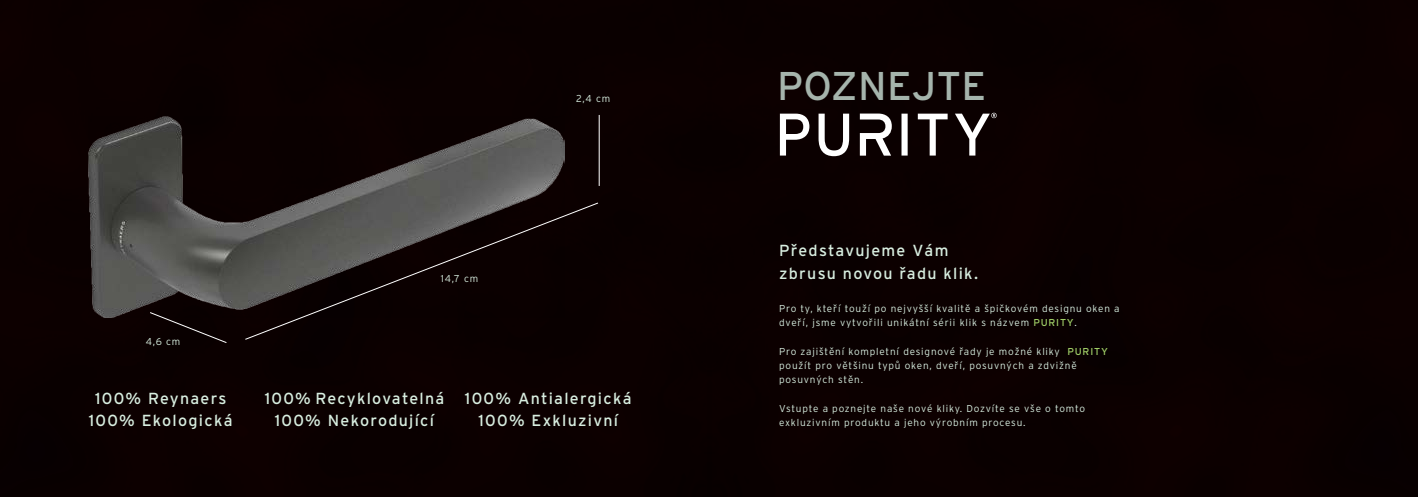
<style>
.page{position:relative;width:1418px;height:497px;background:#fff}
.page>*{position:absolute;margin:0;border:0;box-sizing:border-box;transform-origin:0 0}
.t1{font:40px "Interstate Rey";letter-spacing:.01em;color:#a5b4ac}
.t2{font:16px/22px "Interstate Rey";letter-spacing:.08em;color:#d7eddf;text-align:center}
.t3{font:300 10px/14px "Interstate Rey";letter-spacing:.08em;color:#d7eddf}
.s1{font-weight:400;color:#a0cf67}
</style>
<div class="page">
<div style="left:0;top:0;width:1417px;height:496px;background:#0b0000"></div>
<div style="left:245px;top:202px;width:353px;height:137px;background:#0a0000"></div>
<div style="left:149px;top:317px;width:78px;height:26px;background:#0a0000"></div>
<hr style="left:599px;top:115px;width:1px;height:71px;background:#fff">
<img style="left:88px;top:116px;width:476px;height:201px">
<svg style="left:780px;top:113px;width:216px;height:43px"></svg>
<p class="t3" style="left:146px;top:334px;width:36px">4,6 cm</p>
<p class="t3" style="left:441px;top:271px;width:39px">14,7 cm</p>
<p class="t3" style="left:576px;top:91px;width:36px">2,4 cm</p>
<h2 class="t2" style="left:89px;top:386px;width:145px">100% Reynaers<br>100% Ekologická</h2>
<h2 class="t2" style="left:265px;top:386px;width:181px">100% Recyklovatelná<br>100% Nekorodující</h2>
<h2 class="t2" style="left:465px;top:386px;width:168px">100% Antialergická<br>100% Exkluzivní</h2>
<h1 class="t1" style="left:777px;top:61px;width:210px">POZNEJTE</h1>
<h2 class="t2" style="left:779px;top:238px;width:200px;line-height:23px;text-align:left">Představujeme Vám zbrusu novou řadu klik.</h2>
<p class="t3" style="left:779px;top:301px;width:342px">Pro ty, kteří touží po nejvyšší kvalitě a špičkovém designu oken a dveří, jsme vytvořili unikátní sérii klik s názvem <span class="s1">Pur ity</span>.</p>
<p class="t3" style="left:779px;top:344px;width:330px">Pro zajištění kompletní designové řady je možné kliky <span class="s1">Pur ity </span>použít pro většinu typů oken, dveří, posuvných a zdvižně posuvných stěn.</p>
<p class="t3" style="left:779px;top:400px;width:307px">Vstupte a poznejte naše nové kliky. Dozvíte se vše o tomto exkluzivním produktu a jeho výrobním procesu.</p>
</div>
